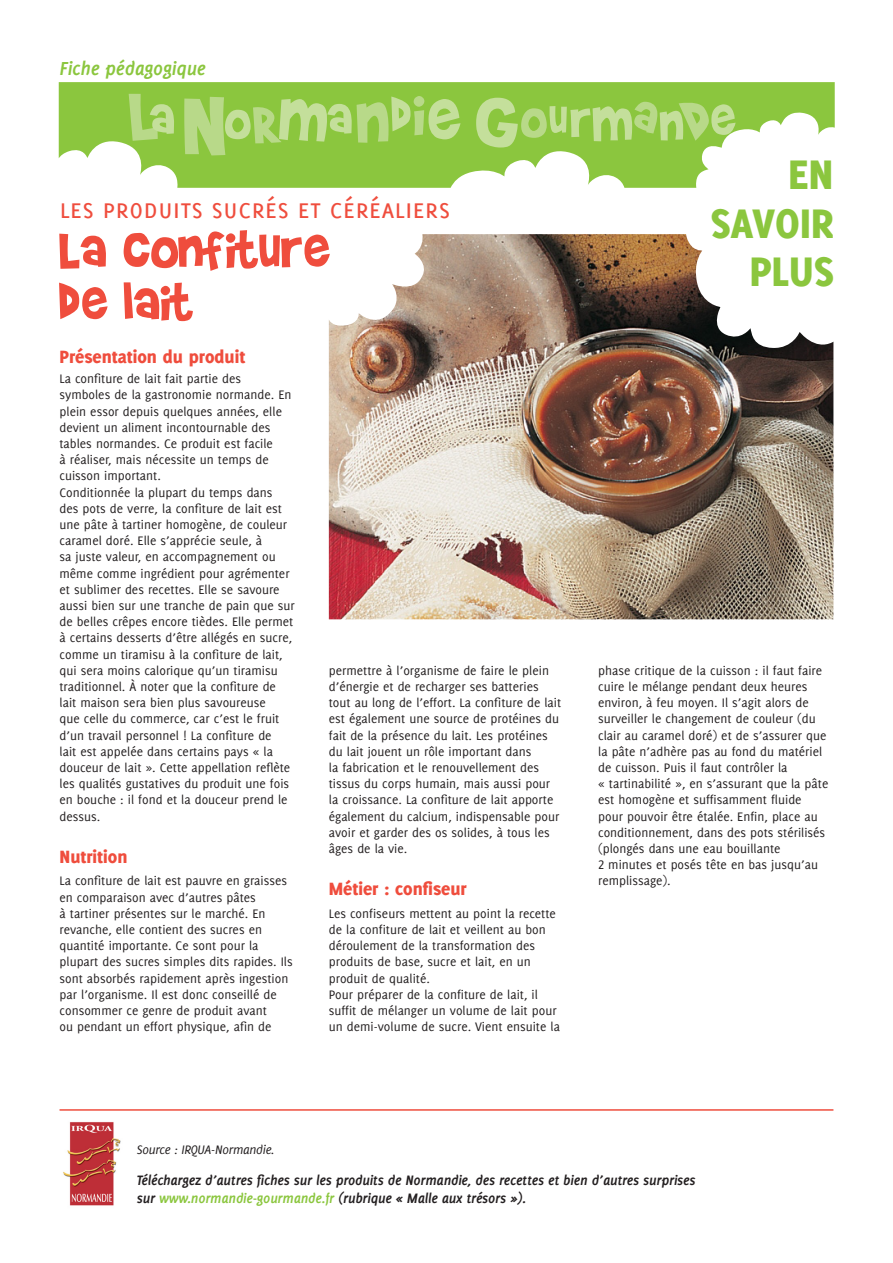
<style>
.page{position:relative;width:893px;height:1263px;background:#fff}
.page>*{position:absolute;margin:0;border:0;box-sizing:border-box;transform-origin:0 0}
.t1{font:60px/52.5px "Brady Bunch Remastered";color:#ef4d3d}
.t2{font:800 45.3px/48.3px "Delicious";color:#8bc63e;text-align:right}
.t3{font:28.5px "Delicious Small Caps";color:#ef4d3d}
.t4{font:italic 700 20.7px "Delicious";letter-spacing:-.015em;color:#8bc63e}
.sous_titre_fiches_ad{font:800 19.5px "Delicious";color:#ef4d3d}
.t5{font:italic 700 15px/18px "Delicious";letter-spacing:-.02em;color:#231f20}
.texte_courant_fiche{font:13.5px/16.2px "Delicious";color:#231f20}
.t6{font:italic 13.5px "Delicious";letter-spacing:-.02em;color:#231f20}
.s1{font-family:"Delicious Small Caps"}
.s2{color:#8bc63e}
</style>
<div class="page">
<svg style="left:59px;top:82px;width:776px;height:106px;fill:#8bc63e"></svg>
<svg style="left:129px;top:94px;width:45px;height:47px;background:#a5d169"></svg>
<svg style="left:476px;top:98px;width:260px;height:50px;background:#a2d064"></svg>
<svg style="left:184px;top:96px;width:277px;height:59px;background:#a1cf62"></svg>
<img style="left:63px;top:1122px;width:58px;height:84px">
<hr style="left:60px;top:1109px;width:773px;height:2px;background:#ef4d3d">
<img style="left:329px;top:234px;width:504px;height:385px">
<p class="t4" style="left:60px;top:57px;width:148px">Fiche pédagogique</p>
<p class="t3" style="left:60px;top:193px;width:392px">les produits sucrés et céréaliers</p>
<p class="t1" style="left:60px;top:223px;width:272px">La confiture de lait</p>
<p class="sous_titre_fiches_ad" style="left:60px;top:345px;width:187px">Présentation du produit</p>
<p class="texte_courant_fiche" style="left:60px;top:370px;width:233px">La confiture de lait fait partie des symboles de la gastronomie normande. En plein essor depuis quelques années, elle devient un aliment incontournable des tables normandes. Ce produit est facile<br>à réaliser, mais nécessite un temps de cuisson important.</p>
<p class="texte_courant_fiche" style="left:60px;top:484px;width:237px">Conditionnée la plupart du temps dans des pots de verre, la confiture de lait est une pâte à tartiner homogène, de couleur caramel doré. Elle s’apprécie seule, à<br>sa juste valeur, en accompagnement ou même comme ingrédient pour agrémenter et sublimer des recettes. Elle se savoure aussi bien sur une tranche de pain que sur de belles crêpes encore tièdes. Elle permet à certains desserts d’être allégés en sucre, comme un tiramisu à la confiture de lait, qui sera moins calorique qu’un tiramisu traditionnel. À noter que la confiture de lait maison sera bien plus savoureuse<br>que celle du commerce, car c’est le fruit d’un travail personnel ! La confiture de<br>lait est appelée dans certains pays « la douceur de lait ». Cette appellation reflète les qualités gustatives du produit une fois en bouche : il fond et la douceur prend le dessus.</p>
<p class="sous_titre_fiches_ad" style="left:60px;top:845px;width:69px">Nutrition</p>
<p class="texte_courant_fiche" style="left:60px;top:873px;width:235px">La confiture de lait est pauvre en graisses en comparaison avec d’autres pâtes<br>à tartiner présentes sur le marché. En revanche, elle contient des sucres en quantité importante. Ce sont pour la plupart des sucres simples dits rapides. Ils sont absorbés rapidement après ingestion par l’organisme. Il est donc conseillé de consommer ce genre de produit avant<br>ou pendant un effort physique, afin de</p>
<p class="texte_courant_fiche" style="left:329px;top:662px;width:234px">permettre à l’organisme de faire le plein d’énergie et de recharger ses batteries tout au long de l’effort. La confiture de lait est également une source de protéines du fait de la présence du lait. Les protéines du lait jouent un rôle important dans<br>la fabrication et le renouvellement des tissus du corps humain, mais aussi pour la croissance. La confiture de lait apporte également du calcium, indispensable pour avoir et garder des os solides, à tous les âges de la vie.</p>
<p class="sous_titre_fiches_ad" style="left:329px;top:877px;width:139px">Métier : confiseur</p>
<p class="texte_courant_fiche" style="left:329px;top:905px;width:229px">Les confiseurs mettent au point la recette de la confiture de lait et veillent au bon déroulement de la transformation des produits de base, sucre et lait, en un produit de qualité.</p>
<p class="texte_courant_fiche" style="left:329px;top:986px;width:233px">Pour préparer de la confiture de lait, il suffit de mélanger un volume de lait pour un demi-volume de sucre. Vient ensuite la</p>
<p class="t2" style="left:711px;top:150px;width:124px">EN<br>SAVOIR<br>PLUS</p>
<p class="texte_courant_fiche" style="left:598px;top:662px;width:232px">phase critique de la cuisson : il faut faire cuire le mélange pendant deux heures environ, à feu moyen. Il s’agit alors de surveiller le changement de couleur (du clair au caramel doré) et de s’assurer que la pâte n’adhère pas au fond du matériel de cuisson. Puis il faut contrôler la<br>« tartinabilité », en s’assurant que la pâte est homogène et suffisamment fluide pour pouvoir être étalée. Enfin, place au conditionnement, dans des pots stérilisés (plongés dans une eau bouillante<br><span class="s1">2</span> minutes et posés tête en bas jusqu’au remplissage).</p>
<p class="t6" style="left:137px;top:1141px;width:139px">Source : IRQUA-Normandie.</p>
<p class="t5" style="left:137px;top:1171px;width:560px">Téléchargez d’autres fiches sur les produits de Normandie, des recettes et bien d’autres surprises sur <span class="s2">www.normandie-gourmande.fr</span> (rubrique « Malle aux trésors »).</p>
</div>
